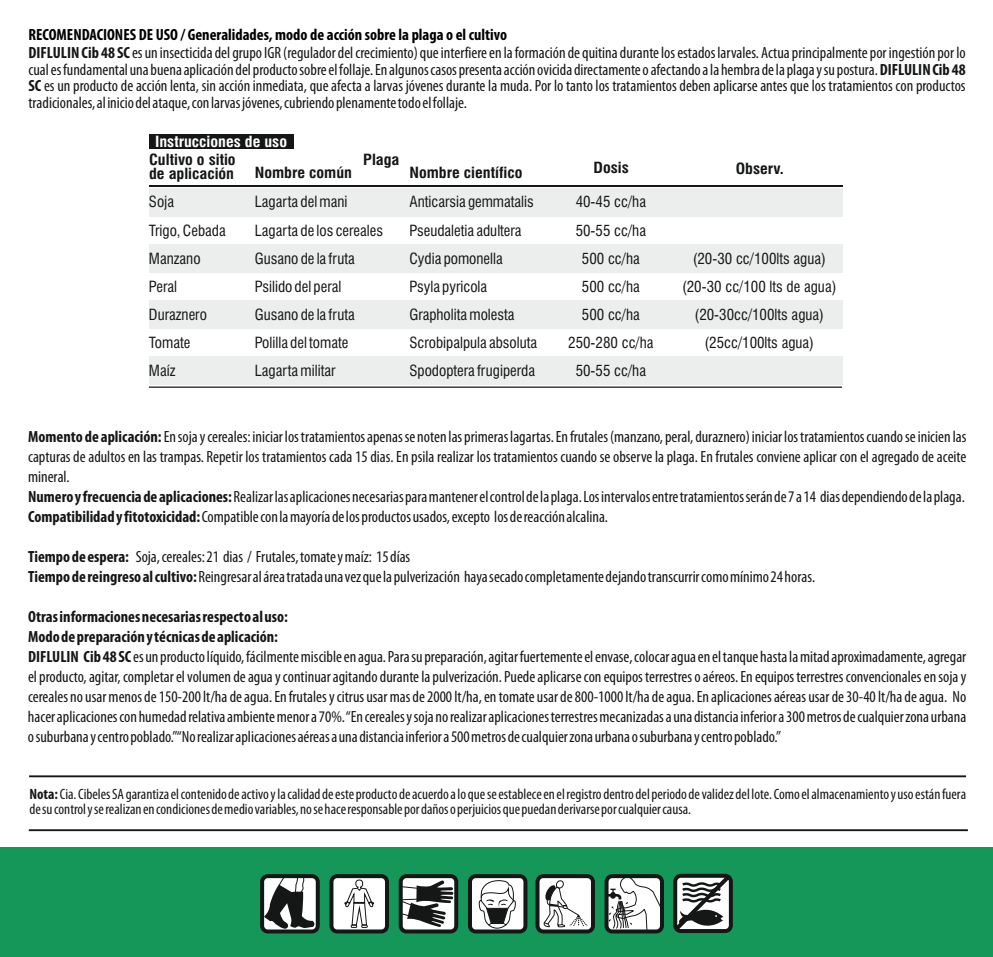
<style>
.page{position:relative;width:993px;height:957px;background:#fff}
.page>*{position:absolute;margin:0;border:0;box-sizing:border-box;transform-origin:0 0}
.t1{font:condensed 16.25px/20px "Myriad Pro";color:#151616}
.t2{font:condensed 15px/28.2px "Swiss 721 BT";color:#151616}
.t3{font:condensed 15px/15.2px "Myriad Pro";color:#151616}
.t4{font:700 condensed 15px/14.2px "Swiss 721 BT";color:#151616;scale:1.08 1}
.t5{font:700 condensed 15px "Swiss 721 BT";color:#fff;scale:1.08 1}
.s1{font-weight:700;color:#000}
.s2{font-weight:700}
</style>
<div class="page">
<div style="left:0;top:847px;width:992px;height:109px;background:#16975a"></div>
<hr style="left:29px;top:829px;width:938px;height:2px;background:#151616">
<hr style="left:29px;top:775px;width:936px;height:2px;background:#151616">
<div style="left:149px;top:357px;width:692px;height:28px;background:#eceded"></div>
<div style="left:149px;top:300px;width:692px;height:28px;background:#eceded"></div>
<div style="left:149px;top:244px;width:692px;height:28px;background:#eceded"></div>
<div style="left:149px;top:188px;width:692px;height:28px;background:#eceded"></div>
<hr style="left:149px;top:386px;width:692px;height:2px;background:#151616">
<hr style="left:149px;top:185px;width:692px;height:1px;background:#151616">
<div style="left:149px;top:135px;width:144px;height:14px;background:#151616"></div>
<svg style="left:604px;top:874px;width:59px;height:59px;background:#aaadac"></svg>
<svg style="left:673px;top:874px;width:59px;height:59px;background:#818382"></svg>
<svg style="left:398px;top:874px;width:60px;height:59px;background:#787c7b"></svg>
<svg style="left:260px;top:874px;width:59px;height:59px;background:#777978"></svg>
<svg style="left:329px;top:874px;width:60px;height:59px;background:#b1b4b3"></svg>
<svg style="left:468px;top:874px;width:59px;height:59px;background:#a2a4a4"></svg>
<svg style="left:535px;top:874px;width:59px;height:59px;background:#aeb1b0"></svg>
<p class="t1" style="left:28px;top:26px;width:938px;line-height:18.5px"><span class="s1">RECOMENDACIONES DE USO / Generalidades, modo de acción sobre la plaga o el cultivo<br></span><span class="s2">DIFLULIN Cib 48 SC</span>es un insecticida del grupo IGR (regulador del crecimiento) que interfiere en la formación de quitina durante los estados larvales. Actua principalmente por ingestión por lo</p>
<p class="t1" style="left:28px;top:62px;width:938px;line-height:16.5px;text-align:justify">cual es fundamental una buena aplicación del producto sobre el follaje. En algunos casos presenta acción ovicida directamente o afectando a la hembra de la plaga y su postura. <span class="s2">DIFLULIN Cib 48<br>SC</span> es un producto de acción lenta, sin acción inmediata, que afecta a larvas jóvenes durante la muda. Por lo tanto los tratamientos deben aplicarse antes que los tratamientos con productos tradicionales, al inicio del ataque, con larvas jóvenes, cubriendo plenamente todo el follaje.</p>
<p class="t5" style="left:155px;top:136px;width:124px">Instrucciones de uso</p>
<p class="t4" style="left:149px;top:154px;width:82px">Cultivo o sitio de aplicación</p>
<p class="t4" style="left:593px;top:162px;width:34px">Dosis</p>
<p class="t4" style="left:735px;top:163px;width:46px">Observ.</p>
<p class="t4" style="left:363px;top:154px;width:35px">Plaga</p>
<p class="t4" style="left:255px;top:167px;width:91px">Nombre común</p>
<p class="t4" style="left:409px;top:167px;width:106px">Nombre científico</p>
<p class="t2" style="left:255px;top:189px;width:130px">Lagarta del mani<br>Lagarta de los cereales<br>Gusano de la fruta<br>Psilido del peral<br>Gusano de la fruta<br>Polilla del tomate<br>Lagarta militar</p>
<p class="t2" style="left:409px;top:189px;width:129px">Anticarsia gemmatalis<br>Pseudaletia adultera<br>Cydia pomonella<br>Psyla pyricola<br>Grapholita molesta<br>Scrobipalpula absoluta<br>Spodoptera frugiperda</p>
<p class="t2" style="left:568px;top:189px;width:87px;text-align:center">40-45 cc/ha<br>50-55 cc/ha<br>500 cc/ha<br>500 cc/ha<br>500 cc/ha<br>250-280 cc/ha<br>50-55 cc/ha</p>
<p class="t2" style="left:149px;top:189px;width:78px">Soja<br>Trigo, Cebada<br>Manzano<br>Peral<br>Duraznero<br>Tomate<br>Maíz</p>
<p class="t2" style="left:681px;top:246px;width:156px;text-align:center">(20-30 cc/100lts agua) (20-30 cc/100 lts de agua) (20-30cc/100lts agua) (25cc/100lts agua)</p>
<p class="t1" style="left:28px;top:428px;width:939px"><span class="s2">Momento de aplicación:</span> En soja y cereales: iniciar los tratamientos apenas se noten las primeras lagartas. En frutales (manzano, peral, duraznero) iniciar los tratamientos cuando se inicien las capturas de adultos en las trampas. Repetir los tratamientos cada 15 dias. En psila realizar los tratamientos cuando se observe la plaga. En frutales conviene aplicar con el agregado de aceite mineral.<br><span class="s2">Numero y frecuencia de aplicaciones:</span>Realizar las aplicaciones necesarias para mantener el control de la plaga. Los intervalos entre tratamientos serán de 7 a 14 dias dependiendo de la plaga.<br><span class="s2">Compatibilidad y fitotoxicidad:</span> Compatible con la mayoría de los productos usados, excepto los de reacción alcalina.</p>
<p class="t1" style="left:28px;top:548px;width:788px"><span class="s2">Tiempo de espera:</span> Soja, cereales: 21 dias / Frutales, tomate y maíz: 15 días<br><span class="s2">Tiempo de reingreso al cultivo:</span> Reingresar al área tratada una vez que la pulverización haya secado completamente dejando transcurrir como mínimo 24 horas.</p>
<p class="t1" style="left:28px;top:608px;width:939px"><span class="s2">Otras informaciones necesarias respecto al uso:<br>Modo de preparación y técnicas de aplicación:<br>DIFLULIN Cib 48 SC</span>es un producto líquido, fácilmente miscible en agua. Para su preparación, agitar fuertemente el envase, colocar agua en el tanque hasta la mitad aproximadamente, agregar el producto, agitar, completar el volumen de agua y continuar agitando durante la pulverización. Puede aplicarse con equipos terrestres o aéreos. En equipos terrestres convencionales en soja y cereales no usar menos de 150-200 lt/ha de agua. En frutales y citrus usar mas de 2000 lt/ha, en tomate usar de 800-1000 lt/ha de agua. En aplicaciones aéreas usar de 30-40 lt/ha de agua. No hacer aplicaciones con humedad relativa ambiente menor a 70%. “En cereales y soja no realizar aplicaciones terrestres mecanizadas a una distancia inferior a 300 metros de cualquier zona urbana o suburbana y centro poblado.”“No realizar aplicaciones aéreas a una distancia inferior a 500 metros de cualquier zona urbana o suburbana y centro poblado.”</p>
<p class="t3" style="left:29px;top:787px;width:937px"><span class="s2">Nota:</span> Cia. Cibeles SA garantiza el contenido de activo y la calidad de este producto de acuerdo a lo que se establece en el registro dentro del periodo de validez del lote. Como el almacenamiento y uso están fuera de su control y se realizan en condiciones de medio variables, no se hace responsable por daños o perjuicios que puedan derivarse por cualquier causa.</p>
</div>
